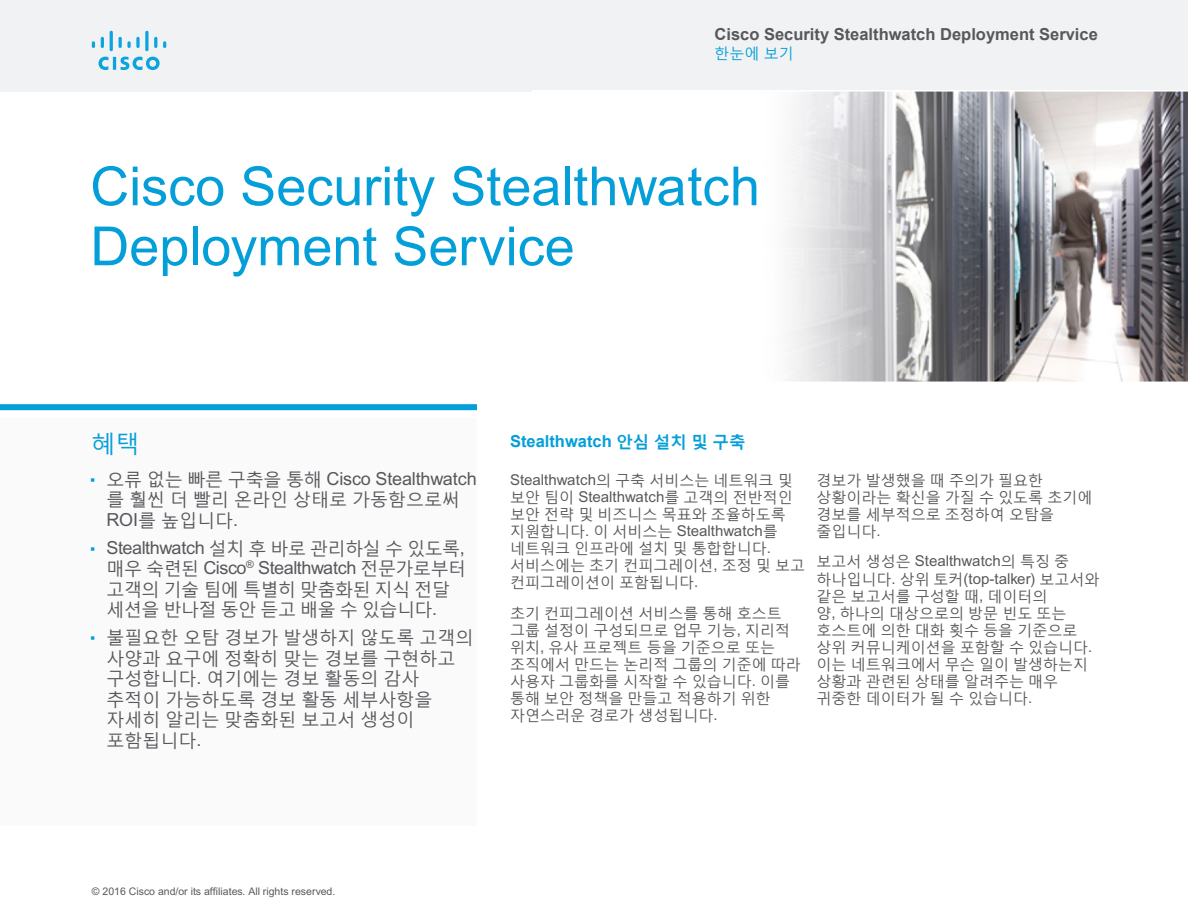
<style>
.page{position:relative;width:1188px;height:918px;background:#fff}
.page>*{position:absolute;margin:0;border:0;box-sizing:border-box;transform-origin:0 0}
.Paragraph_Style1{font:54px/60px "Arial";color:#049fd9}
.Paragraph_Style3{font:24px "Malgun Gothic";color:#049fd9}
.Paragraph_Style5{font:18px/20.5px "Malgun Gothic";color:#57585b}
.Paragraph_Style4{font:18px/20.5px "Malgun Gothic";letter-spacing:-.025em;color:#57585b}
.Paragraph_Style4-2{font:18px/20.5px "Malgun Gothic";color:#57585b}
.Paragraph_Style1-2{font:700 16.5px "Arial";color:#57585b}
.Paragraph_Style2{font:700 16.5px "Arial";color:#049fd9}
.Paragraph_Style2-2{font:15px/17.1px "Malgun Gothic";color:#57585b}
.Paragraph_Style6{font:15px/17.1px "Malgun Gothic";color:#57585b}
.Paragraph_Style2-3{font:15px "Malgun Gothic";color:#049fd9}
.Paragraph_Style2-4{font:10.5px "Arial";color:#57585b}
.s1{font-family:"Arial";font-size:15px;color:#049fd9}
.s2{font-family:"Arial"}
.s3{font-family:"Malgun Gothic"}
</style>
<div class="page">
<div style="left:0;top:0;width:1188px;height:92px;background:#f1f2f3"></div>
<svg style="left:99px;top:57px;width:61px;height:13px"></svg>
<svg style="left:92px;top:41px;width:3px;height:7px"></svg>
<svg style="left:101px;top:37px;width:3px;height:11px"></svg>
<svg style="left:110px;top:31px;width:3px;height:20px"></svg>
<svg style="left:119px;top:31px;width:38px;height:20px"></svg>
<svg style="left:163px;top:41px;width:3px;height:7px"></svg>
<img style="left:533px;top:91px;width:655px;height:291px">
<div style="left:0;top:418px;width:477px;height:408px;background:#fafafb"></div>
<div style="left:0;top:404px;width:477px;height:6px;background:#049fd9"></div>
<p class="Paragraph_Style1-2" style="left:715px;top:23px;width:385px">Cisco Security Stealthwatch Deployment Service</p>
<p class="Paragraph_Style2-3" style="left:715px;top:44px;width:81px">한눈에 보기</p>
<p class="Paragraph_Style1" style="left:90px;top:156px;width:671px">Cisco Security Stealthwatch<br>Deployment Service</p>
<p class="Paragraph_Style3" style="left:92px;top:428px;width:49px">혜택</p>
<p class="Paragraph_Style4-2" style="left:106px;top:468px;width:372px;text-indent:-16px"><span class="s1">▪</span> 오류 없는 빠른 구축을 통해 <span class="s2">Cisco Stealthwatch </span>를 훨씬 더 빨리 온라인 상태로 가동함으로써<br><span class="s2">ROI</span>를 높입니다<span class="s2">.</span></p>
<p class="Paragraph_Style4" style="left:106px;top:537px;width:361px;text-indent:-16px"><span class="s1">▪</span> <span class="s2">Stealthwatch</span> 설치 후 바로 관리하실 수 있도록<span class="s2">, </span>매우 숙련된 <span class="s2">Cisco</span><sup>®</sup> <span class="s2">Stealthwatch</span> 전문가로부터 고객의 기술 팀에 특별히 맞춤화된 지식 전달 세션을 반나절 동안 듣고 배울 수 있습니다<span class="s2">.</span></p>
<p class="Paragraph_Style5" style="left:106px;top:627px;width:369px;text-indent:-16px"><span class="s1">▪</span> 불필요한 오탐 경보가 발생하지 않도록 고객의 사양과 요구에 정확히 맞는 경보를 구현하고 구성합니다<span class="s2">.</span> 여기에는 경보 활동의 감사 추적이 가능하도록 경보 활동 세부사항을 자세히 알리는 맞춤화된 보고서 생성이 포함됩니다<span class="s2">.</span></p>
<p class="Paragraph_Style2" style="left:510px;top:431px;width:237px">Stealthwatch <span class="s3">안심 설치 및 구축</span></p>
<p class="Paragraph_Style6" style="left:510px;top:471px;width:297px"><span class="s2">Stealthwatch</span>의 구축 서비스는 네트워크 및 보안 팀이 <span class="s2">Stealthwatch</span>를 고객의 전반적인 보안 전략 및 비즈니스 목표와 조율하도록 지원합니다<span class="s2">.</span> 이 서비스는 <span class="s2">Stealthwatch</span>를 네트워크 인프라에 설치 및 통합합니다<span class="s2">. </span>서비스에는 초기 컨피그레이션<span class="s2">,</span> 조정 및 보고 컨피그레이션이 포함됩니다<span class="s2">.</span></p>
<p class="Paragraph_Style2-2" style="left:510px;top:604px;width:292px">초기 컨피그레이션 서비스를 통해 호스트 그룹 설정이 구성되므로 업무 기능<span class="s2">,</span> 지리적 위치<span class="s2">,</span> 유사 프로젝트 등을 기준으로 또는 조직에서 만드는 논리적 그룹의 기준에 따라 사용자 그룹화를 시작할 수 있습니다<span class="s2">.</span> 이를 통해 보안 정책을 만들고 적용하기 위한 자연스러운 경로가 생성됩니다<span class="s2">.</span></p>
<p class="Paragraph_Style6" style="left:817px;top:471px;width:277px">경보가 발생했을 때 주의가 필요한 상황이라는 확신을 가질 수 있도록 초기에 경보를 세부적으로 조정하여 오탐을 줄입니다<span class="s2">.</span></p>
<p class="Paragraph_Style2-2" style="left:817px;top:553px;width:285px">보고서 생성은 <span class="s2">Stealthwatch</span>의 특징 중 하나입니다<span class="s2">.</span> 상위 토커<span class="s2">(top-talker)</span> 보고서와 같은 보고서를 구성할 때<span class="s2">,</span> 데이터의<br>양<span class="s2">,</span> 하나의 대상으로의 방문 빈도 또는 호스트에 의한 대화 횟수 등을 기준으로 상위 커뮤니케이션을 포함할 수 있습니다<span class="s2">. </span>이는 네트워크에서 무슨 일이 발생하는지 상황과 관련된 상태를 알려주는 매우 귀중한 데이터가 될 수 있습니다<span class="s2">.</span></p>
<p class="Paragraph_Style2-4" style="left:92px;top:885px;width:245px">© 2016 Cisco and/or its affiliates. All rights reserved.</p>
</div>
